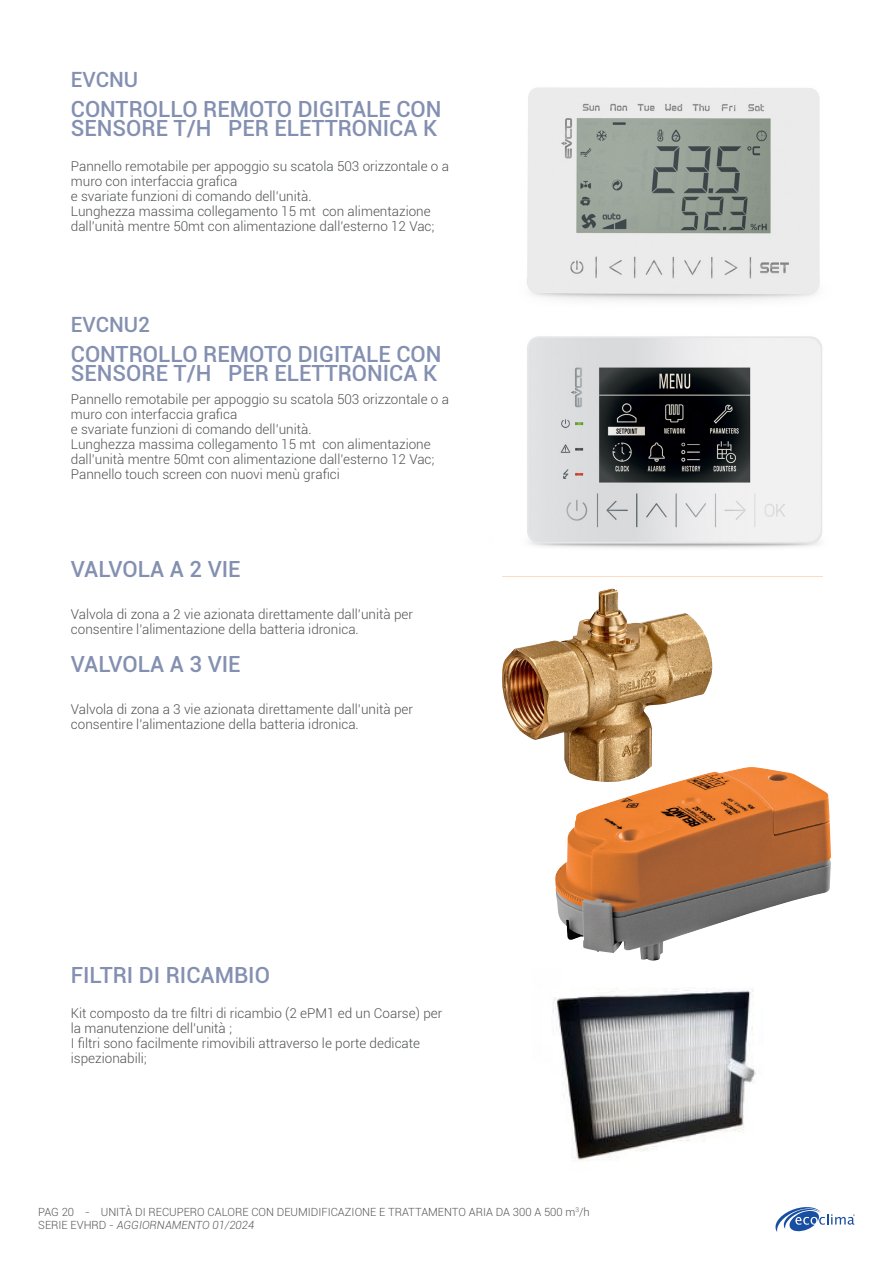
<style>
.page{position:relative;width:893px;height:1263px;background:#fff}
.page>*{position:absolute;margin:0;border:0;box-sizing:border-box;transform-origin:0 0}
.t1{font:700 24.9px "Nimbus Sans BEL";color:#231f20}
.t2{font:500 22.35px "Roboto";color:#8490b1}
.t3{font:500 21px "Roboto";color:#8490b1}
.Testo{font:300 13.5px/15px "Roboto";color:#4f5152}
.t4{font:700 11.4px/13.6px "Nimbus Sans BEL";color:#231f20}
.t5{font:300 11.25px/13.5px "Roboto";color:#57585a}
.s1{font-style:italic}
</style>
<div class="page">
<svg style="left:775px;top:1207px;width:80px;height:25px"></svg>
<img style="left:502px;top:588px;width:211px;height:179px">
<img style="left:555px;top:767px;width:276px;height:194px">
<img style="left:553px;top:989px;width:203px;height:172px">
<img style="left:527px;top:87px;width:293px;height:214px">
<img style="left:527px;top:336px;width:295px;height:212px">
<p class="t3" style="left:71px;top:64px;width:69px">EVCNU</p>
<p class="t2" style="left:71px;top:93px;width:372px">CONTROLLO REMOTO DIGITALE CON</p>
<p class="t2" style="left:71px;top:112px;width:368px">SENSORE T/H PER ELETTRONICA K</p>
<p class="Testo" style="left:71px;top:159px;width:380px">Pannello remotabile per appoggio su scatola 503 orizzontale o a muro con interfaccia grafica</p>
<p class="Testo" style="left:71px;top:189px;width:242px">e svariate funzioni di comando dell’unità.</p>
<p class="Testo" style="left:71px;top:204px;width:365px">Lunghezza massima collegamento 15 mt con alimentazione dall’unità mentre 50mt con alimentazione dall’esterno 12 Vac;</p>
<p class="t3" style="left:71px;top:310px;width:81px">EVCNU2</p>
<p class="t2" style="left:71px;top:339px;width:372px">CONTROLLO REMOTO DIGITALE CON</p>
<p class="t2" style="left:71px;top:358px;width:368px">SENSORE T/H PER ELETTRONICA K</p>
<p class="Testo" style="left:71px;top:391px;width:380px">Pannello remotabile per appoggio su scatola 503 orizzontale o a muro con interfaccia grafica</p>
<p class="Testo" style="left:71px;top:421px;width:242px">e svariate funzioni di comando dell’unità.</p>
<p class="Testo" style="left:71px;top:436px;width:365px">Lunghezza massima collegamento 15 mt con alimentazione dall’unità mentre 50mt con alimentazione dall’esterno 12 Vac;</p>
<p class="Testo" style="left:71px;top:466px;width:271px">Pannello touch screen con nuovi menù grafici</p>
<p class="t2" style="left:71px;top:553px;width:171px">VALVOLA A 2 VIE</p>
<p class="Testo" style="left:71px;top:606px;width:344px">Valvola di zona a 2 vie azionata direttamente dall’unità per consentire l’alimentazione della batteria idronica.</p>
<p class="t4" style="left:287px;top:613px;width:193px;text-indent:-11px">• Per sistemi chiusi ad acqua calda e fredda</p>
<p class="t2" style="left:71px;top:649px;width:171px">VALVOLA A 3 VIE</p>
<p class="Testo" style="left:71px;top:701px;width:344px">Valvola di zona a 3 vie azionata direttamente dall’unità per consentire l’alimentazione della batteria idronica.</p>
<p class="t2" style="left:71px;top:959px;width:201px">FILTRI DI RICAMBIO</p>
<p class="Testo" style="left:71px;top:1006px;width:373px">Kit composto da tre filtri di ricambio (2 ePM1 ed un Coarse) per la manutenzione dell’unità ;</p>
<p class="Testo" style="left:71px;top:1036px;width:351px">I filtri sono facilmente rimovibili attraverso le porte dedicate ispezionabili;</p>
<p class="t5" style="left:38px;top:1204px;width:553px">PAG 20 - UNITÀ DI RECUPERO CALORE CON DEUMIDIFICAZIONE E TRATTAMENTO ARIA DA 300 A 500 m<sup>3</sup>/h<br>SERIE EVHRD - <span class="s1">AGGIORNAMENTO 01/2024</span></p>
<p class="t1" style="left:466px;top:1209px;width:10px">!</p>
</div>
